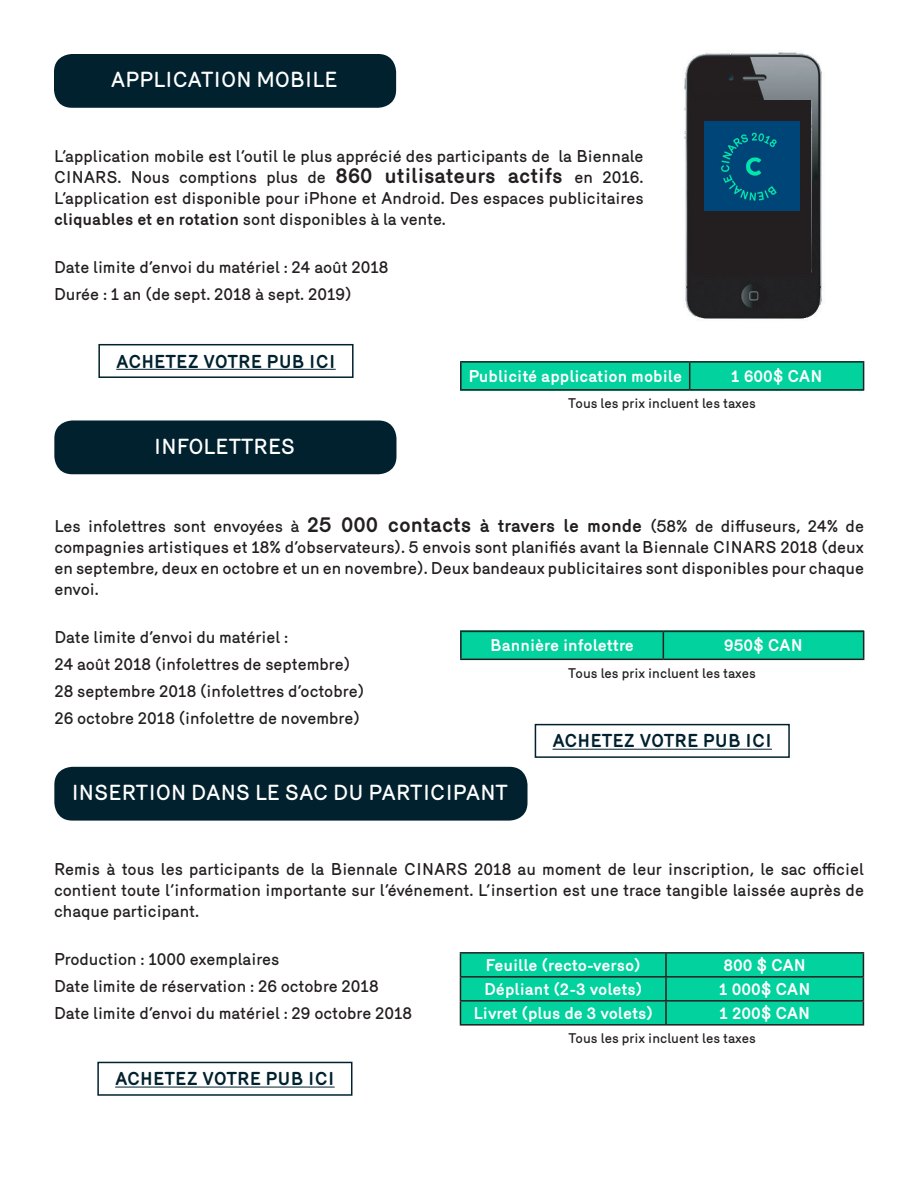
<style>
.page{position:relative;width:918px;height:1188px;background:#fff}
.page>*{position:absolute;margin:0;border:0;box-sizing:border-box;transform-origin:0 0}
.t1{font:500 21px "Mercury";color:#fff}
.t2{font:700 18px "Mercury";color:#01212e}
.t3{font:500 16.5px/21px "Mercury";color:#231f20;text-align:justify}
.t4{font:700 16.5px "Mercury";color:#fff}
.t5{font:500 13.5px "Mercury";color:#231f20}
.s1{font-weight:700;font-size:21px}
.s2{font-weight:700}
.s3{font-weight:700;font-size:18px}
</style>
<div class="page">
<div style="left:54px;top:54px;width:342px;height:54px;background:#01212e;border-radius:18px"></div>
<div style="left:54px;top:420px;width:342px;height:54px;background:#01212e;border-radius:18px"></div>
<div style="left:54px;top:767px;width:474px;height:54px;background:#01212e;border-radius:18px"></div>
<img style="left:684px;top:52px;width:138px;height:267px">
<div style="left:692px;top:100px;width:119px;height:175px;background:#231f20"></div>
<img style="left:704px;top:122px;width:96px;height:89px">
<div style="left:461px;top:631px;width:202px;height:28px;background:#02d29e"></div>
<div style="left:663px;top:631px;width:201px;height:28px;background:#02d29e"></div>
<hr style="left:460px;top:631px;width:203px;height:1px;background:#231f20">
<hr style="left:460px;top:632px;width:2px;height:27px;background:#231f20">
<hr style="left:460px;top:659px;width:203px;height:1px;background:#231f20">
<hr style="left:663px;top:631px;width:201px;height:1px;background:#231f20">
<svg style="left:663px;top:632px;width:1px;height:27px"></svg>
<svg style="left:863px;top:632px;width:1px;height:27px"></svg>
<hr style="left:663px;top:659px;width:201px;height:1px;background:#231f20">
<hr style="left:460px;top:361px;width:230px;height:2px;background:#231f20">
<hr style="left:460px;top:363px;width:2px;height:26px;background:#231f20">
<hr style="left:690px;top:361px;width:174px;height:2px;background:#231f20">
<div style="left:461px;top:362px;width:403px;height:27px;background:#02d29e"></div>
<hr style="left:460px;top:389px;width:230px;height:2px;background:#231f20">
<hr style="left:690px;top:389px;width:174px;height:2px;background:#231f20">
<hr style="left:666px;top:952px;width:198px;height:2px;background:#231f20">
<hr style="left:460px;top:952px;width:206px;height:2px;background:#231f20">
<hr style="left:666px;top:1024px;width:198px;height:2px;background:#231f20">
<svg style="left:460px;top:953px;width:404px;height:72px;background:#04c695"></svg>
<hr style="left:665px;top:1002px;width:2px;height:22px;background:#231f20">
<hr style="left:460px;top:1024px;width:206px;height:2px;background:#231f20">
<hr style="left:116px;top:369px;width:220px;height:1px;background:#01212e">
<div style="left:98px;top:344px;width:256px;height:34px;border:2px solid #01212e"></div>
<hr style="left:553px;top:749px;width:219px;height:1px;background:#01212e">
<div style="left:535px;top:724px;width:255px;height:34px;border:2px solid #01212e"></div>
<hr style="left:115px;top:1087px;width:220px;height:1px;background:#01212e">
<div style="left:97px;top:1062px;width:255px;height:34px;border:2px solid #01212e"></div>
<p class="t1" style="left:111px;top:68px;width:228px">APPLICATION MOBILE</p>
<p class="t3" style="left:54px;top:146px;width:591px">L’application mobile est l’outil le plus apprécié des participants de la Biennale CINARS. Nous comptions plus de <span class="s1">860 utilisateurs actifs</span> en 2016.<br>L’application est disponible pour iPhone et Android. Des espaces publicitaires <span class="s2">cliquables et en rotation</span> sont disponibles à la vente.</p>
<p class="t3" style="left:54px;top:257px;width:336px">Date limite d’envoi du matériel : 24 août 2018</p>
<p class="t3" style="left:54px;top:284px;width:299px">Durée : 1 an (de sept. 2018 à sept. 2019)</p>
<p class="t2" style="left:116px;top:351px;width:221px">ACHETEZ VOTRE PUB ICI</p>
<p class="t1" style="left:154px;top:434px;width:143px">INFOLETTRES</p>
<p class="t4" style="left:468px;top:366px;width:215px">Publicité application mobile</p>
<p class="t4" style="left:731px;top:366px;width:93px">1 600$ CAN</p>
<p class="t5" style="left:568px;top:396px;width:189px">Tous les prix incluent les taxes</p>
<p class="t3" style="left:54px;top:516px;width:811px">Les infolettres sont envoyées à <span class="s1">25 000 contacts</span> <span class="s3">à travers le monde</span> (58% de diffuseurs, 24% de compagnies artistiques et 18% d’observateurs). 5 envois sont planifiés avant la Biennale CINARS 2018 (deux en septembre, deux en octobre et un en novembre). Deux bandeaux publicitaires sont disponibles pour chaque envoi.</p>
<p class="t3" style="left:54px;top:627px;width:235px">Date limite d’envoi du matériel :</p>
<p class="t3" style="left:54px;top:654px;width:297px">24 août 2018 (infolettres de septembre)</p>
<p class="t3" style="left:54px;top:681px;width:311px">28 septembre 2018 (infolettres d’octobre)</p>
<p class="t3" style="left:54px;top:708px;width:307px">26 octobre 2018 (infolettre de novembre)</p>
<p class="t4" style="left:490px;top:636px;width:145px">Bannière infolettre</p>
<p class="t4" style="left:724px;top:636px;width:80px">950$ CAN</p>
<p class="t5" style="left:568px;top:665px;width:189px">Tous les prix incluent les taxes</p>
<p class="t1" style="left:71px;top:781px;width:438px">INSERTION DANS LE SAC DU PARTICIPANT</p>
<p class="t2" style="left:553px;top:731px;width:221px">ACHETEZ VOTRE PUB ICI</p>
<p class="t3" style="left:54px;top:858px;width:812px">Remis à tous les participants de la Biennale CINARS 2018 au moment de leur inscription, le sac officiel contient toute l’information importante sur l’événement. L’insertion est une trace tangible laissée auprès de chaque participant.</p>
<p class="t3" style="left:54px;top:948px;width:227px">Production : 1000 exemplaires</p>
<p class="t3" style="left:54px;top:975px;width:326px">Date limite de réservation : 26 octobre 2018</p>
<p class="t3" style="left:54px;top:1002px;width:360px">Date limite d’envoi du matériel : 29 octobre 2018</p>
<p class="t4" style="left:486px;top:955px;width:157px">Feuille (recto-verso)</p>
<p class="t4" style="left:723px;top:955px;width:84px">800 $ CAN</p>
<p class="t4" style="left:484px;top:979px;width:160px">Dépliant (2-3 volets)</p>
<p class="t4" style="left:719px;top:979px;width:93px">1 000$ CAN</p>
<p class="t4" style="left:474px;top:1003px;width:181px">Livret (plus de 3 volets)</p>
<p class="t4" style="left:719px;top:1003px;width:93px">1 200$ CAN</p>
<p class="t2" style="left:115px;top:1068px;width:221px">ACHETEZ VOTRE PUB ICI</p>
<p class="t5" style="left:568px;top:1030px;width:189px">Tous les prix incluent les taxes</p>
</div>
